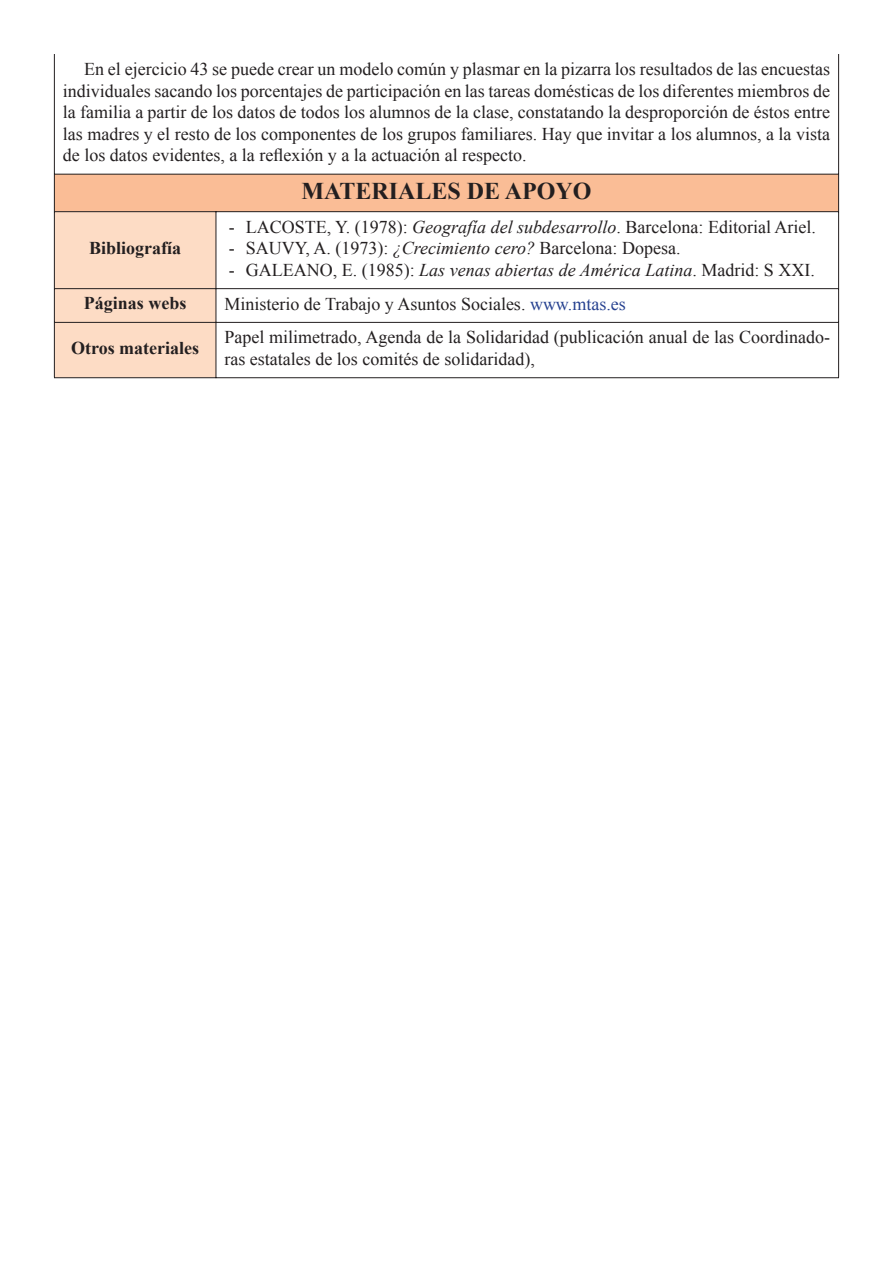
<style>
.page{position:relative;width:893px;height:1263px;background:#fff}
.page>*{position:absolute;margin:0;border:0;box-sizing:border-box;transform-origin:0 0}
.t1{font:700 24px "Times New Roman";color:#231f20}
.t2{font:18px/21.6px "Times New Roman";color:#231f20;text-align:justify}
.t3{font:700 18px "Times New Roman";color:#231f20}
.s1{font-style:italic}
.s2{color:#25408f}
</style>
<div class="page">
<div style="left:54px;top:174px;width:785px;height:38px;background:#fabd96"></div>
<hr style="left:54px;top:175px;width:1px;height:36px;background:#231f20">
<hr style="left:838px;top:175px;width:1px;height:36px;background:#231f20">
<hr style="left:216px;top:211px;width:623px;height:1px;background:#231f20">
<hr style="left:838px;top:212px;width:1px;height:76px;background:#231f20">
<hr style="left:216px;top:288px;width:623px;height:1px;background:#231f20">
<hr style="left:838px;top:289px;width:1px;height:33px;background:#231f20">
<hr style="left:216px;top:322px;width:623px;height:1px;background:#231f20">
<hr style="left:838px;top:323px;width:1px;height:54px;background:#231f20">
<div style="left:54px;top:211px;width:163px;height:167px;background:#fddcc5"></div>
<hr style="left:216px;top:377px;width:623px;height:1px;background:#231f20">
<hr style="left:54px;top:54px;width:1px;height:120px;background:#231f20">
<hr style="left:838px;top:54px;width:1px;height:120px;background:#231f20">
<hr style="left:54px;top:174px;width:140px;height:1px;background:#231f20">
<svg style="left:194px;top:174px;width:22px;height:1px"></svg>
<hr style="left:216px;top:174px;width:623px;height:1px;background:#231f20">
<p class="t2" style="left:63px;top:58px;width:769px;text-indent:21px">En el ejercicio 43 se puede crear un modelo común y plasmar en la pizarra los resultados de las encuestas individuales sacando los porcentajes de participación en las tareas domésticas de los diferentes miembros de la familia a partir de los datos de todos los alumnos de la clase, constatando la desproporción de éstos entre las madres y el resto de los componentes de los grupos familiares. Hay que invitar a los alumnos, a la vista de los datos evidentes, a la reflexión y a la actuación al respecto.</p>
<h1 class="t1" style="left:301px;top:174px;width:292px">MATERIALES DE APOYO</h1>
<p class="t3" style="left:89px;top:236px;width:94px">Bibliografía</p>
<p class="t2" style="left:229px;top:216px;width:589px">- LACOSTE, Y. (1978): <span class="s1">Geografía del subdesarrollo</span>. Barcelona: Editorial Ariel.</p>
<p class="t2" style="left:229px;top:237px;width:453px">- SAUVY, A. (1973): <span class="s1">¿Crecimiento cero?</span> Barcelona: Dopesa.</p>
<p class="t2" style="left:229px;top:259px;width:588px">- GALEANO, E. (1985): <span class="s1">Las venas abiertas de América Latina</span>. Madrid: S XXI.</p>
<p class="t3" style="left:84px;top:291px;width:104px">Páginas webs</p>
<p class="t2" style="left:224px;top:292px;width:403px">Ministerio de Trabajo y Asuntos Sociales. <span class="s2">www.mtas.es</span></p>
<p class="t3" style="left:71px;top:336px;width:130px">Otros materiales</p>
<p class="t2" style="left:224px;top:326px;width:607px">Papel milimetrado, Agenda de la Solidaridad (publicación anual de las Coordinado&shy;ras estatales de los comités de solidaridad),</p>
</div>
